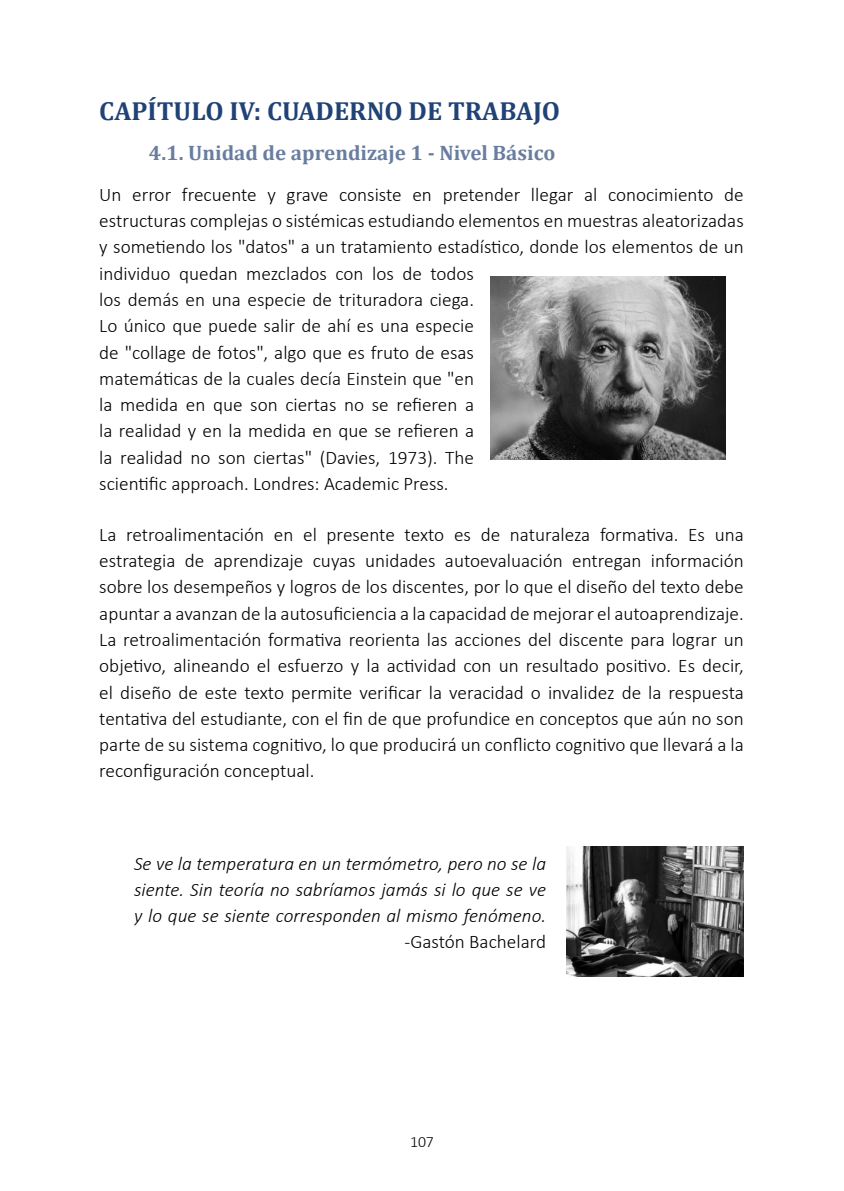
<style>
.page{position:relative;width:844px;height:1191px;background:#fff}
.page>*{position:absolute;margin:0;border:0;box-sizing:border-box;transform-origin:0 0}
.t1{font:700 26.25px "Cambria";color:#204276}
.t2{font:700 21px "Cambria";color:#687d9f}
.t3{font:300 19.25px/26.2px "Calibri";color:#000}
.t4{font:italic 300 19.25px/26.2px "Calibri";color:#000;text-align:justify}
.t5{font:300 15.75px "Calibri";color:#000}
</style>
<div class="page">
<img style="left:490px;top:277px;width:235px;height:182px">
<img style="left:566px;top:846px;width:177px;height:130px">
<h1 class="t1" style="left:99px;top:95px;width:462px">CAPÍTULO IV: CUADERNO DE TRABAJO</h1>
<p class="t2" style="left:149px;top:140px;width:408px">4.1. Unidad de aprendizaje 1 - Nivel Básico</p>
<p class="t3" style="left:99px;top:181px;width:646px">Un error frecuente y grave consiste en pretender llegar al conocimiento de estructuras complejas o sistémicas estudiando elementos en muestras aleatorizadas y sometiendo los "datos" a un tratamiento estadístico, donde los elementos de un individuo quedan mezclados con los de todos<br>los demás en una especie de trituradora ciega.<br>Lo único que puede salir de ahí es una especie<br>de "collage de fotos", algo que es fruto de esas<br>matemáticas de la cuales decía Einstein que "en<br>la medida en que son ciertas no se refieren a<br>la realidad y en la medida en que se refieren a<br>la realidad no son ciertas" (Davies, 1973). The<br>scientific approach. Londres: Academic Press.</p>
<p class="t3" style="left:99px;top:521px;width:646px;text-align:justify">La retroalimentación en el presente texto es de naturaleza formativa. Es una estrategia de aprendizaje cuyas unidades autoevaluación entregan información sobre los desempeños y logros de los discentes, por lo que el diseño del texto debe apuntar a avanzan de la autosuficiencia a la capacidad de mejorar el autoaprendizaje.<br>La retroalimentación formativa reorienta las acciones del discente para lograr un objetivo, alineando el esfuerzo y la actividad con un resultado positivo. Es decir, el diseño de este texto permite verificar la veracidad o invalidez de la respuesta tentativa del estudiante, con el fin de que profundice en conceptos que aún no son parte de su sistema cognitivo, lo que producirá un conflicto cognitivo que llevará a la reconfiguración conceptual.</p>
<p class="t4" style="left:134px;top:850px;width:413px">Se ve la temperatura en un termómetro, pero no se la siente. Sin teoría no sabríamos jamás si lo que se ve y lo que se siente corresponden al mismo fenómeno.</p>
<p class="t3" style="left:404px;top:928px;width:143px">-Gastón Bachelard</p>
<p class="t5" style="left:410px;top:1132px;width:25px">107</p>
</div>
